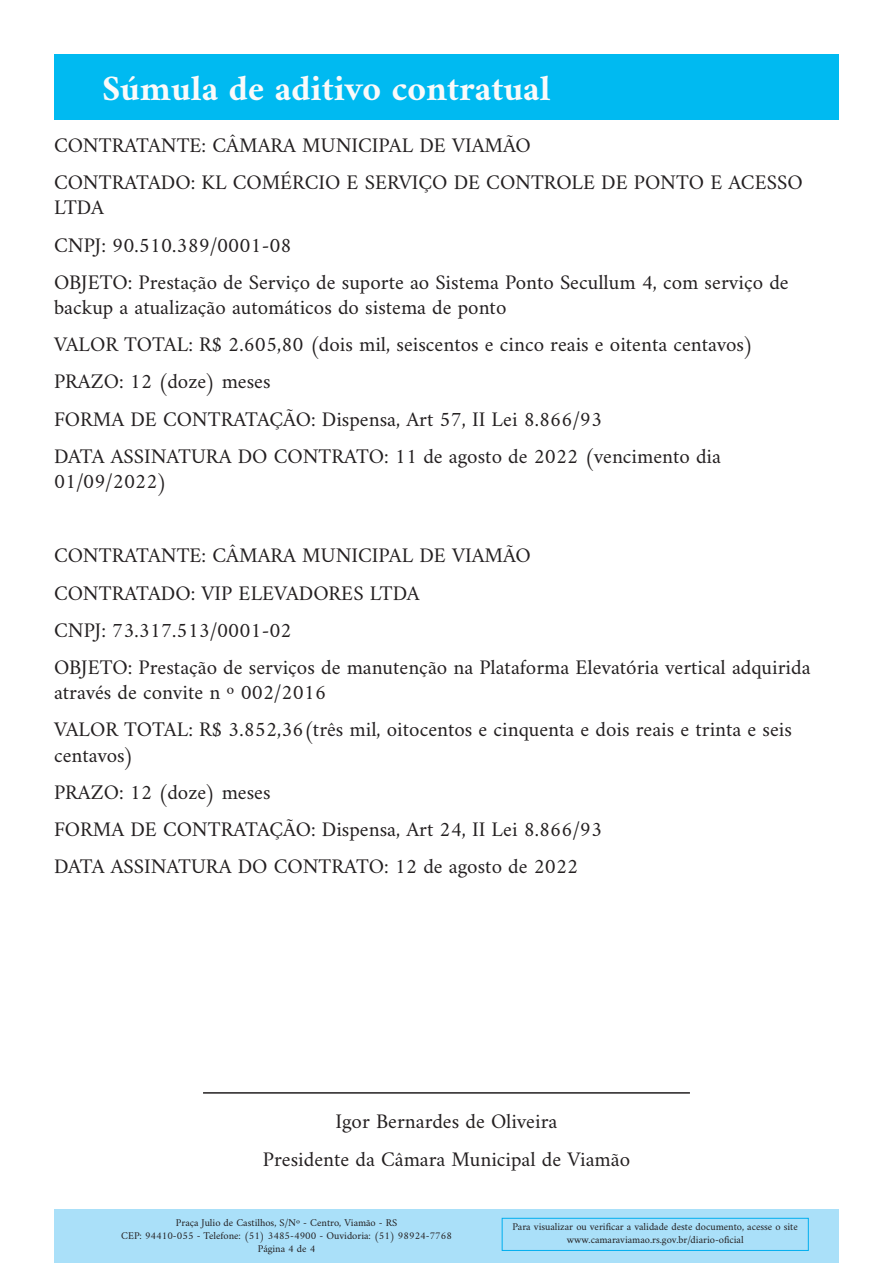
<style>
.page{position:relative;width:893px;height:1263px;background:#fff}
.page>*{position:absolute;margin:0;border:0;box-sizing:border-box;transform-origin:0 0}
.t1{font:700 36px "Amiri";color:#fafafa}
.t2{font:21px/25.2px "Amiri";color:#231f20}
.t3{font:10.5px "Amiri";color:#231f20}
</style>
<div class="page">
<div style="left:54px;top:1209px;width:785px;height:53px;background:#aae0f9"></div>
<div style="left:502px;top:1218px;width:307px;height:33px;border:1px solid #00aeef"></div>
<hr style="left:203px;top:1092px;width:487px;height:2px;background:#231f20">
<div style="left:54px;top:54px;width:785px;height:65px;background:#00baf1"></div>
<p class="t1" style="left:102px;top:66px;width:450px">Súmula de aditivo contratual</p>
<p class="t2" style="left:54px;top:132px;width:478px">CONTRATANTE: CÂMARA MUNICIPAL DE VIAMÃO</p>
<p class="t2" style="left:54px;top:169px;width:750px">CONTRATADO: KL COMÉRCIO E SERVIÇO DE CONTROLE DE PONTO E ACESSO<br>LTDA</p>
<p class="t2" style="left:54px;top:232px;width:239px">CNPJ: 90.510.389/0001-08</p>
<p class="t2" style="left:54px;top:269px;width:736px">OBJETO: Prestação de Serviço de suporte ao Sistema Ponto Secullum 4, com serviço de backup a atualização automáticos do sistema de ponto</p>
<p class="t2" style="left:54px;top:331px;width:701px">VALOR TOTAL: R$ 2.605,80 (dois mil, seiscentos e cinco reais e oitenta centavos)</p>
<p class="t2" style="left:54px;top:369px;width:218px">PRAZO: 12 (doze) meses</p>
<p class="t2" style="left:54px;top:406px;width:550px">FORMA DE CONTRATAÇÃO: Dispensa, Art 57, II Lei 8.866/93</p>
<p class="t2" style="left:54px;top:443px;width:668px">DATA ASSINATURA DO CONTRATO: 11 de agosto de 2022 (vencimento dia<br>01/09/2022)</p>
<p class="t2" style="left:54px;top:543px;width:478px">CONTRATANTE: CÂMARA MUNICIPAL DE VIAMÃO</p>
<p class="t2" style="left:54px;top:580px;width:367px">CONTRATADO: VIP ELEVADORES LTDA</p>
<p class="t2" style="left:54px;top:617px;width:239px">CNPJ: 73.317.513/0001-02</p>
<p class="t2" style="left:54px;top:654px;width:758px">OBJETO: Prestação de serviços de manutenção na Plataforma Elevatória vertical adquirida através de convite n º 002/2016</p>
<p class="t2" style="left:54px;top:717px;width:739px">VALOR TOTAL: R$ 3.852,36(três mil, oitocentos e cinquenta e dois reais e trinta e seis centavos)</p>
<p class="t2" style="left:54px;top:779px;width:218px">PRAZO: 12 (doze) meses</p>
<p class="t2" style="left:54px;top:816px;width:550px">FORMA DE CONTRATAÇÃO: Dispensa, Art 24, II Lei 8.866/93</p>
<p class="t2" style="left:54px;top:853px;width:526px">DATA ASSINATURA DO CONTRATO: 12 de agosto de 2022</p>
<p class="t2" style="left:336px;top:1108px;width:223px">Igor Bernardes de Oliveira</p>
<p class="t2" style="left:263px;top:1146px;width:369px">Presidente da Câmara Municipal de Viamão</p>
<p class="t3" style="left:176px;top:1217px;width:223px">Praça Julio de Castilhos, S/Nº - Centro, Viamão - RS</p>
<p class="t3" style="left:121px;top:1229px;width:332px">CEP: 94410-055 - Telefone: (51) 3485-4900 - Ouvidoria: (51) 98924-7768</p>
<p class="t3" style="left:258px;top:1242px;width:59px">Página 4 de 4</p>
<p class="t3" style="left:513px;top:1221px;width:287px">Para visualizar ou verificar a validade deste documento, acesse o site</p>
<p class="t3" style="left:567px;top:1233px;width:178px">www.camaraviamao.rs.gov.br/diario-oficial</p>
</div>
